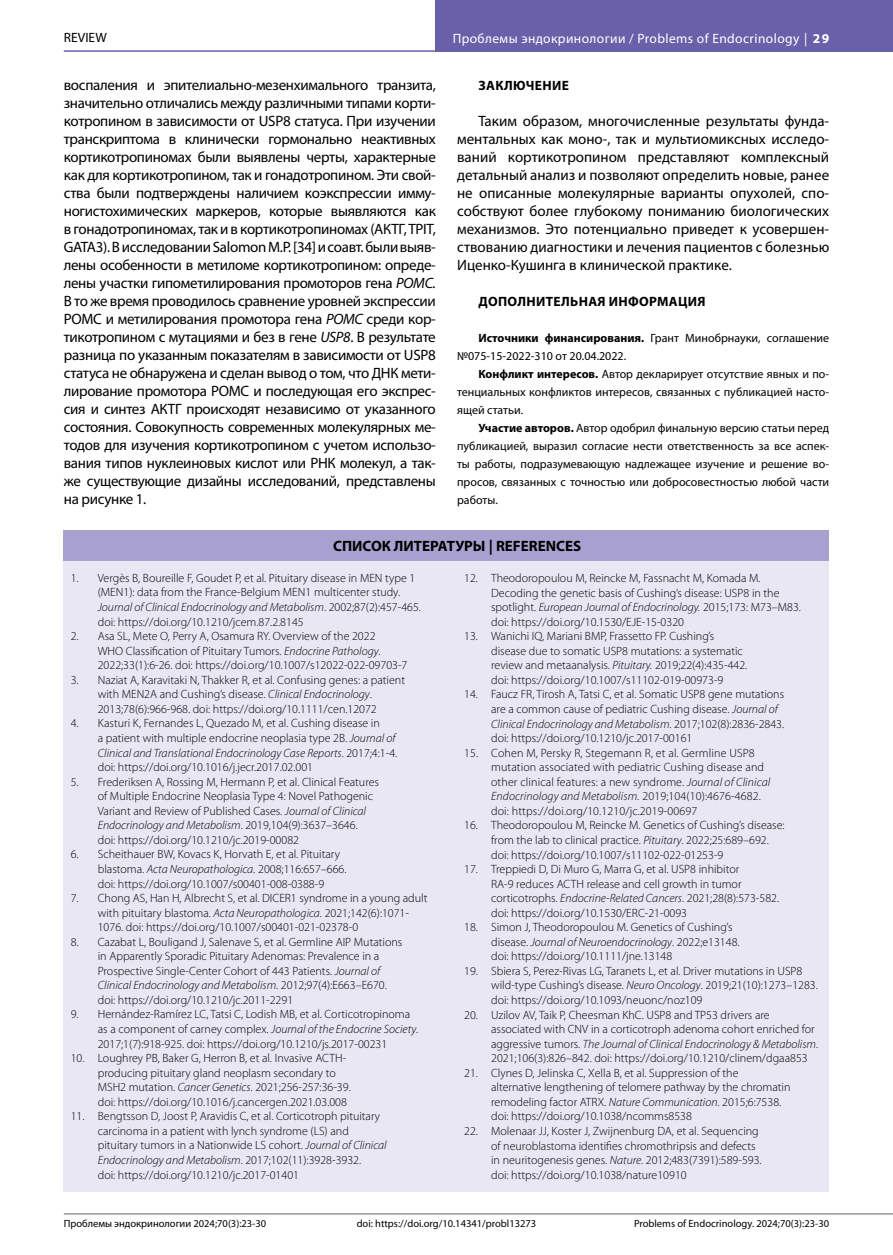
<style>
.page{position:relative;width:893px;height:1255px;background:#fff}
.page>*{position:absolute;margin:0;border:0;box-sizing:border-box;transform-origin:0 0}
.t1{font:15px/18px "Myriad Pro";letter-spacing:-.01em;color:#000;text-align:justify}
.t2{font:700 15px "Myriad Pro";color:#000}
.t3{font:13.5px "Myriad Pro";letter-spacing:.03em;color:#fff}
.t4{font:700 13.5px "Myriad Pro";letter-spacing:.025em;color:#000}
.t5{font:13.5px "Myriad Pro";color:#000}
.t6{font:300 12px/14.5px "Myriad Pro";color:#000}
.t7{font:12px/18px "Myriad Pro";color:#000;text-align:justify}
.t8{font:10.5px "Myriad Pro";color:#000}
.s1{font-weight:700}
.s2{font-style:italic}
</style>
<div class="page">
<hr style="left:64px;top:50px;width:829px;height:2px;background:#6960aa">
<hr style="left:64px;top:1213px;width:829px;height:1px;background:#939598">
<div style="left:436px;top:0;width:457px;height:51px;background:#6960aa"></div>
<div style="left:64px;top:560px;width:765px;height:631px;background:#e9e7f4"></div>
<div style="left:64px;top:530px;width:765px;height:30px;background:#a8a1cf"></div>
<p class="t5" style="left:64px;top:29px;width:44px">REVIEW</p>
<p class="t3" style="left:453px;top:30px;width:378px">Проблемы эндокринологии / Problems of Endocrinology | <span class="s1">29</span></p>
<p class="t1" style="left:64px;top:76px;width:374px">воспаления и эпителиально-мезенхимального транзита, значительно отличались между различными типами корти&shy;котропином в зависимости от USP8 статуса. При изучении транскриптома в клинически гормонально неактивных кортикотропиномах были выявлены черты, характерные как для кортикотропином, так и гонадотропином. Эти свой&shy;ства были подтверждены наличием коэкспрессии имму&shy;ногистохимических маркеров, которые выявляются как в гонадотропиномах, так и в кортикотропиномах (АКТГ, TPIT, GATA3). В исследовании Salomon M.P. [34] и соавт. были выяв&shy;лены особенности в метиломе кортикотропином: опреде&shy;лены участки гипометилирования промоторов гена <span class="s2">POMC.<br></span>В то же время проводилось сравнение уровней экспрессии POMC и метилирования промотора гена <span class="s2">POMC</span> среди кор&shy;тикотропином с мутациями и без в гене <span class="s2">USP8</span>. В результате разница по указанным показателям в зависимости от USP8 статуса не обнаружена и сделан вывод о том, что ДНК мети&shy;лирование промотора POMC и последующая его экспрес&shy;сия и синтез АКТГ происходят независимо от указанного состояния. Совокупность современных молекулярных ме&shy;тодов для изучения кортикотропином с учетом использо&shy;вания типов нуклеиновых кислот или РНК молекул, а так&shy;же существующие дизайны исследований, представлены на рисунке 1.</p>
<p class="t4" style="left:478px;top:77px;width:92px">ЗАКЛЮЧЕНИЕ</p>
<p class="t1" style="left:457px;top:112px;width:374px;text-indent:21px">Таким образом, многочисленные результаты фунда&shy;ментальных как моно-, так и мультиомиксных исследо&shy;ваний кортикотропином представляют комплексный детальный анализ и позволяют определить новые, ранее не описанные молекулярные варианты опухолей, спо&shy;собствуют более глубокому пониманию биологических механизмов. Это потенциально приведет к усовершен&shy;ствованию диагностики и лечения пациентов с болезнью Иценко-Кушинга в клинической практике.</p>
<p class="t4" style="left:478px;top:293px;width:228px">ДОПОЛНИТЕЛЬНАЯ ИНФОРМАЦИЯ</p>
<p class="t7" style="left:457px;top:329px;width:374px;text-indent:21px"><span class="s1">Источники финансирования.</span> Грант Минобрнауки, соглашение №075-15-2022-310 от 20.04.2022.</p>
<p class="t7" style="left:457px;top:365px;width:374px;text-indent:21px"><span class="s1">Конфликт интересов.</span> Автор декларирует отсутствие явных и по&shy;тенциальных конфликтов интересов, связанных с публикацией насто&shy;ящей статьи.</p>
<p class="t7" style="left:457px;top:419px;width:374px;text-indent:21px"><span class="s1">Участие авторов.</span> Автор одобрил финальную версию статьи перед публикацией, выразил согласие нести ответственность за все аспек&shy;ты работы, подразумевающую надлежащее изучение и решение во&shy;просов, связанных с точностью или добросовестностью любой части работы.</p>
<p class="t2" style="left:333px;top:536px;width:250px">СПИСОК ЛИТЕРАТУРЫ | REFERENCES</p>
<p class="t6" style="left:98px;top:570px;width:325px;text-indent:-27px">1. Vergès B, Boureille F, Goudet P, et al. Pituitary disease in MEN type 1 (MEN1): data from the France-Belgium MEN1 multicenter study.<br><span class="s2">Journal of Clinical Endocrinology and Metabolism</span>. 2002;87(2):457-465. doi: https://doi.org/10.1210/jcem.87.2.8145</p>
<p class="t6" style="left:98px;top:628px;width:311px;text-indent:-27px">2. Asa SL, Mete O, Perry A, Osamura RY. Overview of the 2022<br>WHO Classification of Pituitary Tumors. <span class="s2">Endocrine Pathology</span>.<br>2022;33(1):6-26. doi: https://doi.org/10.1007/s12022-022-09703-7</p>
<p class="t6" style="left:71px;top:672px;width:336px;text-align:center">3. Naziat A, Karavitaki N, Thakker R, et al. Confusing genes: a patient with MEN2A and Cushing’s disease. <span class="s2">Clinical Endocrinology</span>.<br>2013;78(6):966-968. doi: https://doi.org/10.1111/cen.12072</p>
<p class="t6" style="left:98px;top:716px;width:301px;text-indent:-27px">4. Kasturi K, Fernandes L, Quezado M, et al. Cushing disease in<br>a patient with multiple endocrine neoplasia type 2B. <span class="s2">Journal of Clinical and Translational Endocrinology Case Reports</span>. 2017;4:1-4. doi: https://doi.org/10.1016/j.jecr.2017.02.001</p>
<p class="t6" style="left:98px;top:774px;width:283px;text-indent:-27px">5. Frederiksen A, Rossing M, Hermann P, et al. Clinical Features of Multiple Endocrine Neoplasia Type 4: Novel Pathogenic Variant and Review of Published Cases. <span class="s2">Journal of Clinical Endocrinology and Metabolism</span>. 2019,104(9):3637–3646.<br>doi: https://doi.org/10.1210/jc.2019-00082</p>
<p class="t6" style="left:98px;top:847px;width:250px;text-indent:-27px">6. Scheithauer BW, Kovacs K, Horvath E, et al. Pituitary blastoma. <span class="s2">Acta Neuropathologica.</span> 2008;116:657–666. doi: https://doi.org/10.1007/s00401-008-0388-9</p>
<p class="t6" style="left:98px;top:890px;width:331px;text-indent:-27px">7. Chong AS, Han H, Albrecht S, et al. DICER1 syndrome in a young adult with pituitary blastoma. <span class="s2">Acta Neuropathologica</span>. 2021;142(6):1071-<br>1076. doi: https://doi.org/10.1007/s00401-021-02378-0</p>
<p class="t6" style="left:98px;top:934px;width:306px;text-indent:-27px">8. Cazabat L, Bouligand J, Salenave S, et al. Germline AIP Mutations in Apparently Sporadic Pituitary Adenomas: Prevalence in a Prospective Single-Center Cohort of 443 Patients. <span class="s2">Journal of Clinical Endocrinology and Metabolism</span>. 2012;97(4):E663–E670. doi: https://doi.org/10.1210/jc.2011-2291</p>
<p class="t6" style="left:98px;top:1007px;width:322px;text-indent:-27px">9. Hernández-Ramírez LC, Tatsi C, Lodish MB, et al. Corticotropinoma as a component of carney complex. <span class="s2">Journal of the Endocrine Society</span>.<br>2017;1(7):918-925. doi: https://doi.org/10.1210/js.2017-00231</p>
<p class="t6" style="left:98px;top:1050px;width:254px;text-indent:-27px">10. Loughrey PB, Baker G, Herron B, et al. Invasive ACTH&shy;producing pituitary gland neoplasm secondary to MSH2 mutation. <span class="s2">Cancer Genetics</span>. 2021;256-257:36-39. doi: https://doi.org/10.1016/j.cancergen.2021.03.008</p>
<p class="t6" style="left:98px;top:1108px;width:290px;text-indent:-27px">11. Bengtsson D, Joost P, Aravidis C, et al. Corticotroph pituitary carcinoma in a patient with lynch syndrome (LS) and pituitary tumors in a Nationwide LS cohort. <span class="s2">Journal of Clinical Endocrinology and Metabolism</span>. 2017;102(11):3928-3932.<br>doi: https://doi.org/10.1210/jc.2017-01401</p>
<p class="t6" style="left:491px;top:570px;width:311px;text-indent:-27px">12. Theodoropoulou M, Reincke M, Fassnacht M, Komada M.<br>Decoding the genetic basis of Cushing’s disease: USP8 in the spotlight. <span class="s2">European Journal of Endocrinology.</span> 2015;173: M73–M83. doi: https://doi.org/10.1530/EJE-15-0320</p>
<p class="t6" style="left:491px;top:629px;width:258px;text-indent:-27px">13. Wanichi IQ, Mariani BMP, Frassetto FP. Cushing’s disease due to somatic USP8 mutations: a systematic review and metaanalysis. <span class="s2">Pituitary.</span> 2019;22(4):435-442. doi: https://doi.org/10.1007/s11102-019-00973-9</p>
<p class="t6" style="left:491px;top:687px;width:295px;text-indent:-27px">14. Faucz FR, Tirosh A, Tatsi C, et al. Somatic USP8 gene mutations are a common cause of pediatric Cushing disease. <span class="s2">Journal of Clinical Endocrinology and Metabolism</span>. 2017;102(8):2836-2843. doi: https://doi.org/10.1210/jc.2017-00161</p>
<p class="t6" style="left:491px;top:745px;width:281px;text-indent:-27px">15. Cohen M, Persky R, Stegemann R, et al. Germline USP8 mutation associated with pediatric Cushing disease and other clinical features: a new syndrome. <span class="s2">Journal of Clinical Endocrinology and Metabolism.</span> 2019;104(10):4676-4682. doi: https://doi.org/10.1210/jc.2019-00697</p>
<p class="t6" style="left:491px;top:818px;width:295px;text-indent:-27px">16. Theodoropoulou M, Reincke M. Genetics of Cushing’s disease: from the lab to clinical practice. <span class="s2">Pituitary</span>. 2022;25:689–692. doi: https://doi.org/10.1007/s11102-022-01253-9</p>
<p class="t6" style="left:491px;top:861px;width:289px;text-indent:-27px">17. Treppiedi D, Di Muro G, Marra G, et al. USP8 inhibitor<br>RA-9 reduces ACTH release and cell growth in tumor corticotrophs. <span class="s2">Endocrine-Related Cancers</span>. 2021;28(8):573-582. doi: https://doi.org/10.1530/ERC-21-0093</p>
<p class="t6" style="left:491px;top:919px;width:250px;text-indent:-27px">18. Simon J, Theodoropoulou M. Genetics of Cushing’s disease. <span class="s2">Journal of Neuroendocrinology</span>. 2022;e13148. doi: https://doi.org/10.1111/jne.13148</p>
<p class="t6" style="left:491px;top:963px;width:328px;text-indent:-27px">19. Sbiera S, Perez-Rivas LG, Taranets L, et al. Driver mutations in USP8 wild-type Cushing’s disease. <span class="s2">Neuro Oncology</span>. 2019;21(10):1273–1283. doi: https://doi.org/10.1093/neuonc/noz109</p>
<p class="t6" style="left:491px;top:1007px;width:328px;text-indent:-27px">20. Uzilov AV, Taik P, Cheesman KhC. USP8 and TP53 drivers are associated with CNV in a corticotroph adenoma cohort enriched for aggressive tumors. <span class="s2">The Journal of Clinical Endocrinology &amp; Metabolism</span>.<br>2021;106(3):826–842. doi: https://doi.org/10.1210/clinem/dgaa853</p>
<p class="t6" style="left:491px;top:1065px;width:301px;text-indent:-27px">21. Clynes D, Jelinska C, Xella B, et al. Suppression of the alternative lengthening of telomere pathway by the chromatin remodeling factor ATRX. <span class="s2">Nature Communication</span>. 2015;6:7538. doi: https://doi.org/10.1038/ncomms8538</p>
<p class="t6" style="left:491px;top:1123px;width:272px;text-indent:-27px">22. Molenaar JJ, Koster J, Zwijnenburg DA, et al. Sequencing of neuroblastoma identifies chromothripsis and defects in neuritogenesis genes. <span class="s2">Nature</span>. 2012;483(7391):589-593. doi: https://doi.org/10.1038/nature10910</p>
<p class="t8" style="left:64px;top:1216px;width:204px">Проблемы эндокринологии 2024;70(3):23-30</p>
<p class="t8" style="left:357px;top:1216px;width:181px">doi: https://doi.org/10.14341/probl13273</p>
<p class="t8" style="left:634px;top:1216px;width:197px">Problems of Endocrinology. 2024;70(3):23-30</p>
</div>
